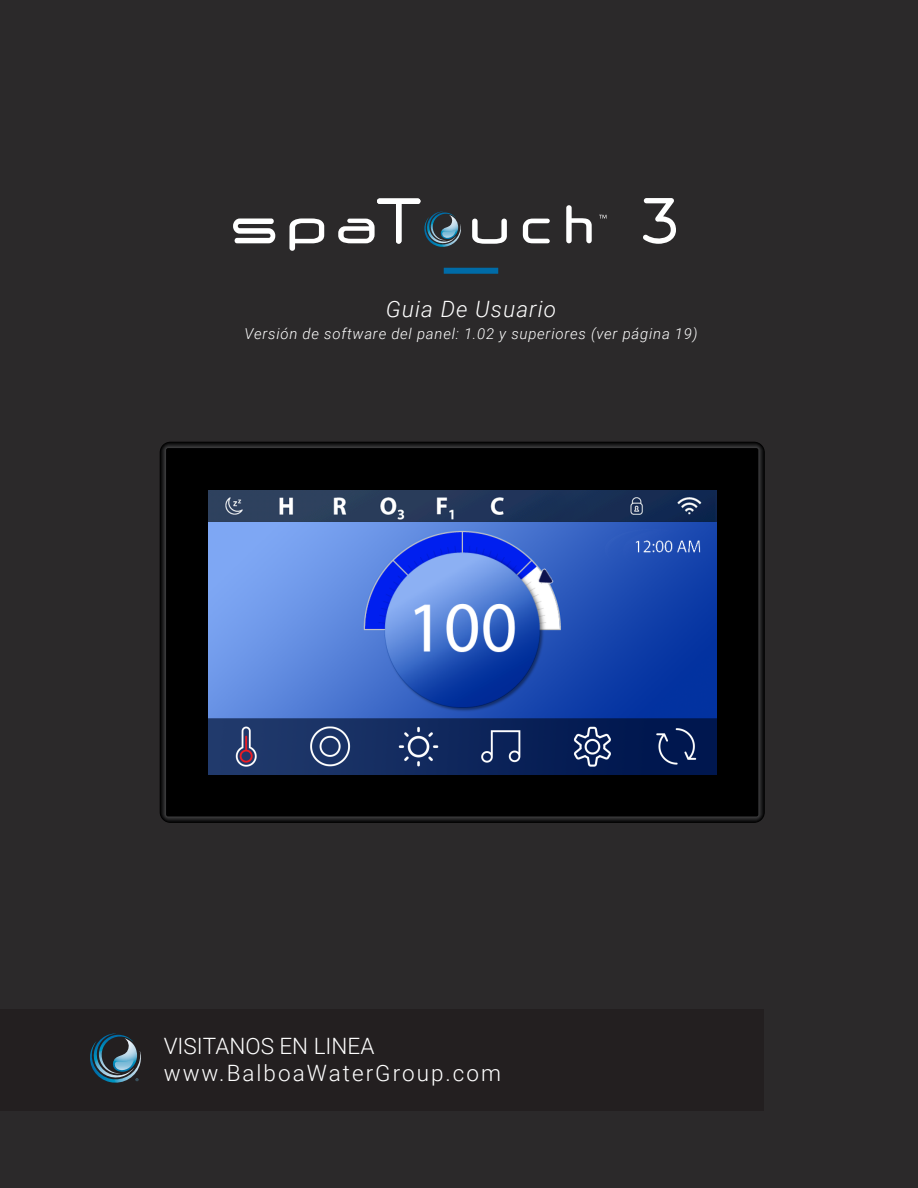
<style>
.page{position:relative;width:918px;height:1188px;background:#2b292a}
.page>*{position:absolute;margin:0;border:0;box-sizing:border-box;transform-origin:0 0}
.t1{font:300 22.5px "Roboto";letter-spacing:.09em;color:#fff}
.t2{font:300 22.5px "Roboto";color:#fff}
.t3{font:italic 300 22.5px "Roboto";letter-spacing:.05em;color:#fff}
.t4{font:italic 300 15px "Roboto";letter-spacing:.05em;color:#fff}
</style>
<div class="page">
<div style="left:0;top:1010px;width:763px;height:101px;background:#231f20"></div>
<div style="left:166px;top:448px;width:592px;height:369px;background:#000;border-radius:2px"></div>
<img style="left:209px;top:490px;width:507px;height:285px">
<div style="left:444px;top:268px;width:54px;height:6px;background:#006ba7"></div>
<svg style="left:233px;top:198px;width:373px;height:53px;background:#4e4e50"></svg>
<svg style="left:643px;top:198px;width:33px;height:46px"></svg>
<svg style="left:90px;top:1033px;width:51px;height:50px"></svg>
<p class="t3" style="left:386px;top:293px;width:172px">Guia De Usuario</p>
<p class="t4" style="left:244px;top:323px;width:455px">Versión de software del panel: 1.02 y superiores (ver página 19)</p>
<p class="t2" style="left:164px;top:1030px;width:212px">VISITANOS EN LINEA</p>
<p class="t1" style="left:164px;top:1057px;width:339px">www.BalboaWaterGroup.com</p>
</div>
